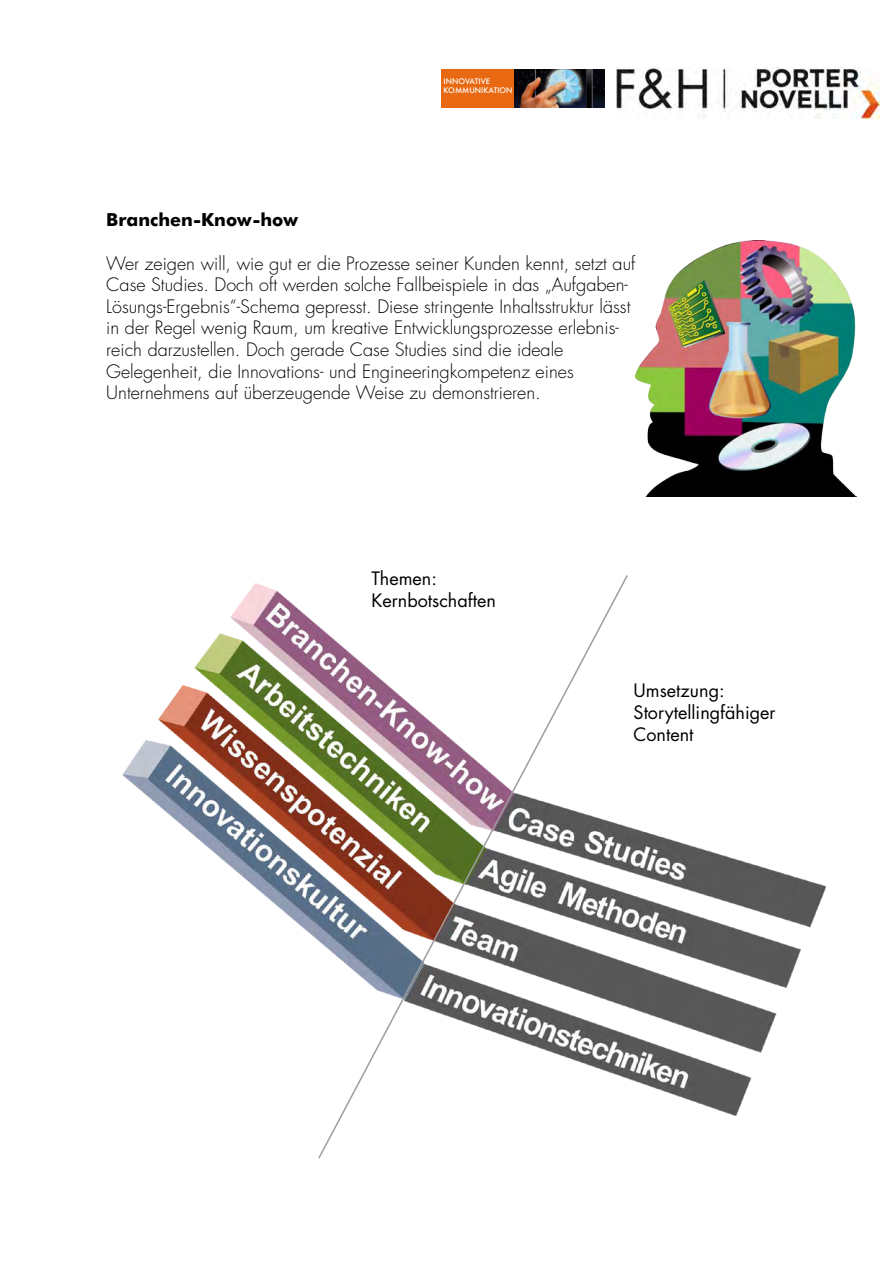
<style>
.page{position:relative;width:893px;height:1263px;background:#fff}
.page>*{position:absolute;margin:0;border:0;box-sizing:border-box;transform-origin:0 0}
.t1{font:300 18px/21.6px "Futura";color:#000}
.t2{font:18px/21.6px "Futura";color:#000}
.t3{font:700 18px "Futura BT";color:#000}
.t4{font:500 7.5px/9px "Futura";color:#fff}
</style>
<div class="page">
<img style="left:616px;top:67px;width:264px;height:52px">
<img style="left:636px;top:241px;width:221px;height:256px">
<img style="left:122px;top:583px;width:704px;height:533px">
<svg style="left:317px;top:575px;width:312px;height:584px"></svg>
<div style="left:441px;top:69px;width:74px;height:38px;background:#e86911"></div>
<img style="left:515px;top:69px;width:90px;height:39px">
<p class="t4" style="left:444px;top:77px;width:70px">INNOVATIVE<br>KOMMUNIKATION</p>
<p class="t3" style="left:106px;top:209px;width:193px">Branchen-Know-how</p>
<p class="t1" style="left:106px;top:252px;width:531px">Wer zeigen will, wie gut er die Prozesse seiner Kunden kennt, setzt auf Case Studies. Doch oft werden solche Fallbeispiele in das „Aufgaben-Lösungs-Ergebnis“-Schema gepresst. Diese stringente Inhaltsstruktur lässt in der Regel wenig Raum, um kreative Entwicklungsprozesse erlebnis&shy;reich darzustellen. Doch gerade Case Studies sind die ideale Gelegenheit, die Innovations- und Engineeringkompetenz eines Unternehmens auf überzeugende Weise zu demonstrieren.</p>
<p class="t2" style="left:371px;top:568px;width:126px">Themen:<br>Kernbotschaften</p>
<p class="t2" style="left:634px;top:680px;width:144px">Umsetzung:<br>Storytellingfähiger<br>Content</p>
</div>
